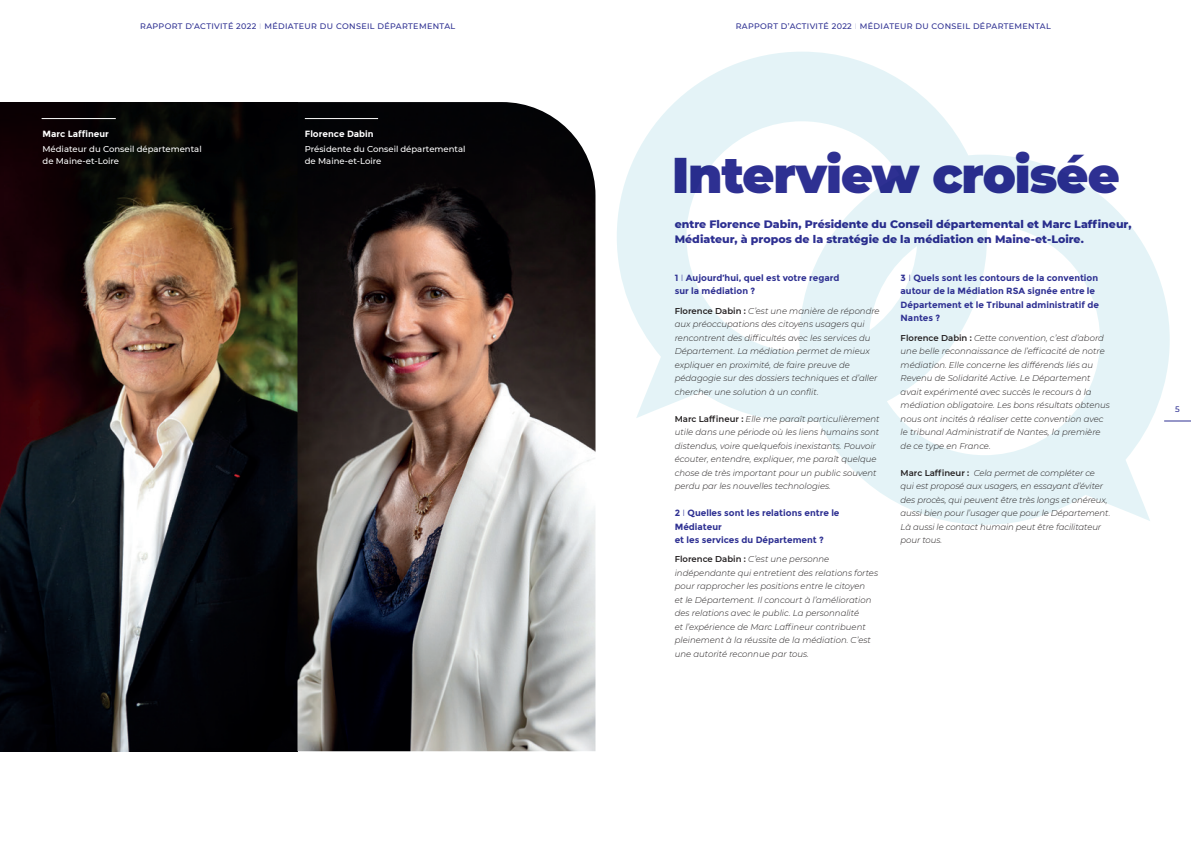
<style>
.page{position:relative;width:1191px;height:842px;background:#fff}
.page>*{position:absolute;margin:0;border:0;box-sizing:border-box;transform-origin:0 0}
.t1{font:900 50px "Montserrat";letter-spacing:-.02em;color:#2e3092}
.t2{font:800 11px/15px "Montserrat";color:#2e3092}
.t3{font:700 9px/13.5px "Montserrat";color:#2e3092}
.t4{font:700 9px "Montserrat";color:#fff}
.t5{font:italic 300 8.5px/13.5px "Montserrat";color:#231f20}
.t6{font:500 8.5px/12px "Montserrat";color:#fff}
.t7{font:500 8px "Montserrat";letter-spacing:.045em;color:#2e3092}
.s1{font-weight:100}
.s2{font-weight:300}
.s3{font-weight:600;font-style:normal}
</style>
<div class="page">
<svg style="left:1169px;top:420px;width:22px;height:1px"></svg>
<img style="left:0;top:102px;width:595px;height:649px">
<hr style="left:42px;top:118px;width:74px;height:1px;background:#fff">
<hr style="left:305px;top:118px;width:73px;height:1px;background:#fff">
<svg style="left:617px;top:52px;width:552px;height:473px"></svg>
<p class="t7" style="left:140px;top:21px;width:317px">RAPPORT D’ACTIVITÉ 2022 <span class="s1">I</span> MÉDIATEUR DU CONSEIL DÉPARTEMENTAL</p>
<p class="t7" style="left:735px;top:21px;width:317px">RAPPORT D’ACTIVITÉ 2022 <span class="s1">I</span> MÉDIATEUR DU CONSEIL DÉPARTEMENTAL</p>
<p class="t4" style="left:43px;top:129px;width:68px">Marc Laffineur</p>
<p class="t6" style="left:43px;top:143px;width:161px">Médiateur du Conseil départemental de Maine-et-Loire</p>
<p class="t4" style="left:305px;top:129px;width:70px">Florence Dabin</p>
<p class="t6" style="left:305px;top:143px;width:162px">Présidente du Conseil départemental de Maine-et-Loire</p>
<h1 class="t1" style="left:672px;top:138px;width:449px">Interview croisée</h1>
<p class="t2" style="left:675px;top:216px;width:458px">entre Florence Dabin, Présidente du Conseil départemental et Marc Laffineur,<br>Médiateur, à propos de la stratégie de la médiation en Maine-et-Loire.</p>
<p class="t3" style="left:675px;top:271px;width:166px">1 <span class="s2">I</span> Aujourd’hui, quel est votre regard sur la médiation ?</p>
<p class="t5" style="left:675px;top:303px;width:206px"><span class="s3">Florence Dabin :</span> C’est une manière de répondre aux préoccupations des citoyens usagers qui rencontrent des difficultés avec les services du Département. La médiation permet de mieux expliquer en proximité, de faire preuve de pédagogie sur des dossiers techniques et d’aller chercher une solution à un conflit.</p>
<p class="t5" style="left:675px;top:411px;width:206px"><span class="s3">Marc Laffineur :</span> Elle me paraît particulièrement utile dans une période où les liens humains sont distendus, voire quelquefois inexistants. Pouvoir écouter, entendre, expliquer, me paraît quelque chose de très important pour un public souvent perdu par les nouvelles technologies.</p>
<p class="t3" style="left:675px;top:506px;width:166px">2 <span class="s2">I</span> Quelles sont les relations entre le<br>Médiateur<br>et les services du Département ?</p>
<p class="t5" style="left:675px;top:552px;width:205px"><span class="s3">Florence Dabin :</span> C’est une personne indépendante qui entretient des relations fortes pour rapprocher les positions entre le citoyen<br>et le Département. Il concourt à l’amélioration des relations avec le public. La personnalité<br>et l’expérience de Marc Laffineur contribuent pleinement à la réussite de la médiation. C’est une autorité reconnue par tous.</p>
<p class="t3" style="left:900px;top:271px;width:200px">3 <span class="s2">I</span> Quels sont les contours de la convention autour de la Médiation RSA signée entre le Département et le Tribunal administratif de Nantes ?</p>
<p class="t5" style="left:900px;top:330px;width:211px"><span class="s3">Florence Dabin :</span> Cette convention, c’est d’abord une belle reconnaissance de l’efficacité de notre médiation. Elle concerne les différends liés au Revenu de Solidarité Active. Le Département avait expérimenté avec succès le recours à la médiation obligatoire. Les bons résultats obtenus nous ont incités à réaliser cette convention avec le tribunal Administratif de Nantes, la première de ce type en France.</p>
<p class="t5" style="left:900px;top:465px;width:211px"><span class="s3">Marc Laffineur :</span> Cela permet de compléter ce qui est proposé aux usagers, en essayant d’éviter des procès, qui peuvent être très longs et onéreux, aussi bien pour l’usager que pour le Département.<br>Là aussi le contact humain peut être facilitateur pour tous.</p>
<p class="t7" style="left:1175px;top:403px;width:6px">5</p>
</div>
